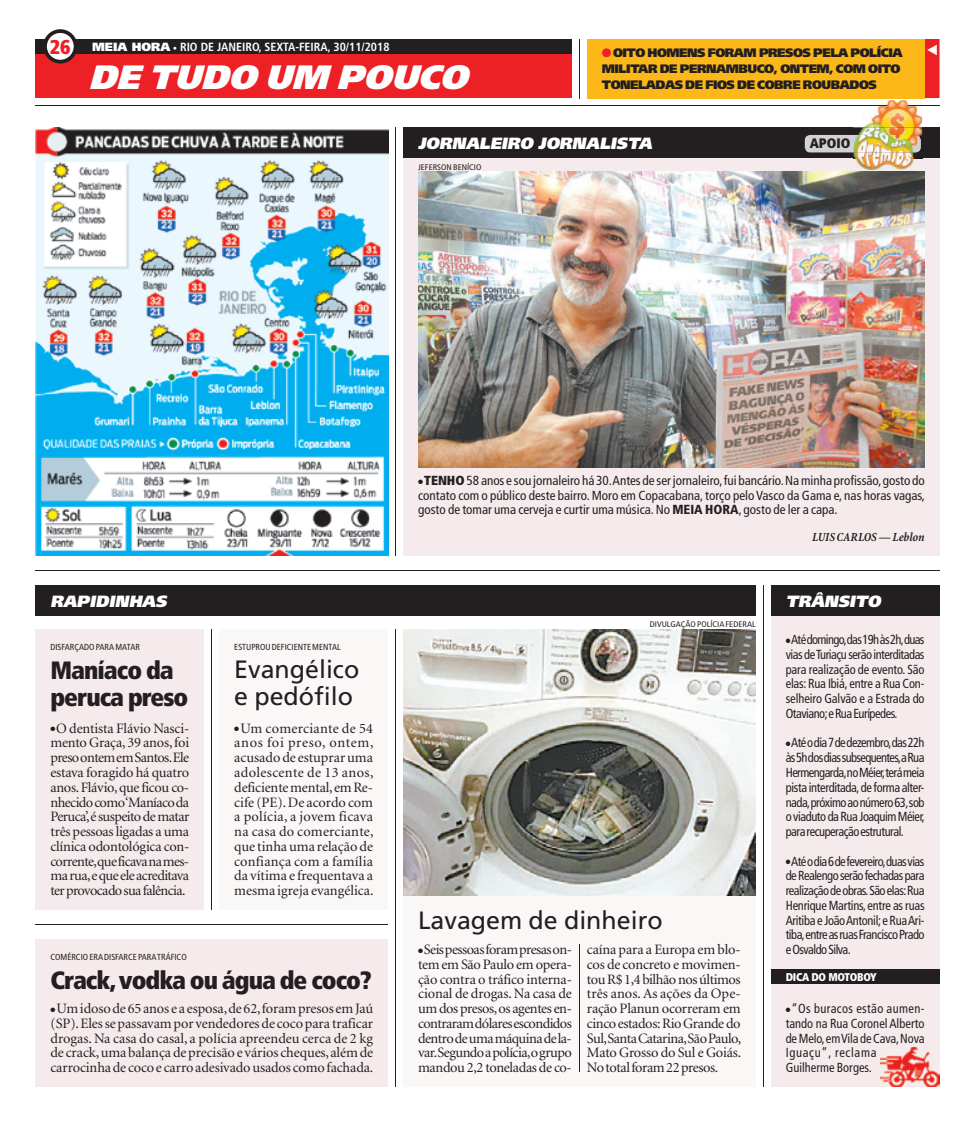
<style>
.page{position:relative;width:975px;height:1124px;background:#fff}
.page>*{position:absolute;margin:0;border:0;box-sizing:border-box;transform-origin:0 0}
.t1{font:italic 900 33.75px "Frutiger";color:#fff}
.t2{font:900 condensed 25px/27.5px "Frutiger";letter-spacing:-.04em;color:#231f20}
.t3{font:25px/27.5px "Frutiger";color:#231f20}
.t4{font:italic 900 16.25px "Frutiger";color:#fff}
.t5{font:14.38px/14.8px "Minion";letter-spacing:-.025em;color:#231f20;text-align:justify}
.t6{font:900 condensed 13.75px "Frutiger";color:#231f20}
.t7{font:condensed 13.12px/14.8px "Frutiger";letter-spacing:-.005em;color:#231f20;text-align:justify;scale:.95 1}
.t8{font:condensed 13.12px/14.8px "Frutiger";letter-spacing:-.005em;color:#231f20;text-align:justify}
.t9{font:italic 700 condensed 12.5px "Minion";color:#231f20}
.t10{font:900 12.25px/16px "Frutiger";letter-spacing:-.04em;color:#231f20}
.t11{font:700 condensed 11.88px "Frutiger";color:#fff}
.t12{font:900 condensed 11.25px "Frutiger";letter-spacing:-.025em;color:#fff;scale:.96 1}
.t13{font:condensed 8.75px "Frutiger";color:#231f20}
.t14{font:condensed 8.12px "Frutiger";color:#231f20;scale:1.08 1}
.s1{font-weight:900;font-size:20px;color:#ed2026}
.s2{font-weight:900;font-stretch:normal}
.s3{color:#ed2026}
.s4{font-weight:900}
</style>
<div class="page">
<hr style="left:35px;top:105px;width:904px;height:1px;background:#231f20">
<svg style="left:924px;top:39px;width:15px;height:59px"></svg>
<hr style="left:579px;top:39px;width:1px;height:59px;background:#231f20">
<div style="left:35px;top:54px;width:537px;height:44px;background:#ed2026"></div>
<div style="left:587px;top:39px;width:337px;height:59px;background:#fbb818"></div>
<div style="left:35px;top:629px;width:169px;height:280px;background:#f6ebec"></div>
<div style="left:35px;top:939px;width:353px;height:147px;background:#f6ebec"></div>
<div style="left:403px;top:894px;width:352px;height:192px;background:#faf7f7"></div>
<div style="left:219px;top:629px;width:169px;height:280px;background:#faf7f7"></div>
<div style="left:35px;top:585px;width:720px;height:30px;background:#231f20"></div>
<img style="left:35px;top:127px;width:353px;height:428px">
<div style="left:403px;top:157px;width:536px;height:398px;background:#f6ebec"></div>
<div style="left:403px;top:127px;width:536px;height:31px;background:#231f20"></div>
<img style="left:418px;top:172px;width:506px;height:295px">
<div style="left:770px;top:614px;width:169px;height:472px;background:#f6ebec"></div>
<div style="left:770px;top:585px;width:169px;height:30px;background:#231f20"></div>
<div style="left:770px;top:968px;width:169px;height:15px;background:#231f20"></div>
<img style="left:403px;top:629px;width:352px;height:265px">
<hr style="left:35px;top:924px;width:353px;height:1px;background:#231f20">
<hr style="left:35px;top:570px;width:904px;height:1px;background:#231f20">
<hr style="left:211px;top:629px;width:1px;height:280px;background:#231f20">
<hr style="left:395px;top:629px;width:1px;height:457px;background:#231f20">
<hr style="left:762px;top:585px;width:1px;height:501px;background:#231f20">
<hr style="left:395px;top:127px;width:1px;height:428px;background:#231f20">
<div style="left:804px;top:135px;width:116px;height:17px;background:#d1d2d4;border-radius:5px"></div>
<img style="left:853px;top:100px;width:69px;height:69px">
<img style="left:853px;top:105px;width:69px;height:1px">
<img style="left:853px;top:157px;width:69px;height:1px">
<img style="left:853px;top:135px;width:67px;height:17px">
<img style="left:880px;top:1047px;width:59px;height:39px">
<hr style="left:579px;top:944px;width:1px;height:127px;background:#231f20">
<div style="left:35px;top:39px;width:537px;height:15px;background:#231f20"></div>
<svg style="left:45px;top:29px;width:31px;height:34px"></svg>
<p class="t11" style="left:50px;top:40px;width:341px"><span class="s1">26</span> <span class="s2">MEIA HORA ·</span> RIO DE JANEIRO, SEXTA-FEIRA, 30/11/2018</p>
<h1 class="t1" style="left:89px;top:57px;width:391px">DE TUDO UM POUCO</h1>
<p class="t10" style="left:602px;top:45px;width:302px"><span class="s3">●</span> OITO HOMENS FORAM PRESOS PELA POLÍCIA<br>MILITAR DE PERNAMBUCO, ONTEM, COM OITO<br>TONELADAS DE FIOS DE COBRE ROUBADOS</p>
<p class="t4" style="left:418px;top:134px;width:239px">JORNALEIRO JORNALISTA</p>
<p class="t14" style="left:418px;top:162px;width:60px">JEFERSON BENÍCIO</p>
<p class="t6" style="left:809px;top:135px;width:42px">APOIO</p>
<p class="t4" style="left:50px;top:591px;width:121px">RAPIDINHAS</p>
<p class="t13" style="left:50px;top:642px;width:91px">DISFARÇADO PARA MATAR</p>
<p class="t13" style="left:234px;top:642px;width:108px">ESTUPROU DEFICIENTE MENTAL</p>
<h2 class="t2" style="left:50px;top:656px;width:139px">Maníaco da peruca preso</h2>
<h2 class="t3" style="left:234px;top:655px;width:127px">Evangélico e pedófilo</h2>
<p class="t5" style="left:50px;top:721px;width:140px">●O dentista Flávio Nasci&shy;mento Graça, 39 anos, foi preso ontem em Santos. Ele estava foragido há quatro anos. Flávio, que ficou co&shy;nhecido como ‘Maníaco da Peruca’, é suspeito de matar três pessoas ligadas a uma clínica odontológica con&shy;corrente, que ficava na mes&shy;ma rua, e que ele acreditava ter provocado sua falência.</p>
<p class="t5" style="left:234px;top:721px;width:141px">● Um comerciante de 54 anos foi preso, ontem, acusado de estuprar uma adolescente de 13 anos, deficiente mental, em Re&shy;cife (PE). De acordo com a polícia, a jovem ficava na casa do comerciante, que tinha uma relação de confiança com a família da vítima e frequentava a mesma igreja evangélica.</p>
<p class="t13" style="left:50px;top:952px;width:138px">COMÉRCIO ERA DISFARCE PARA TRÁFICO</p>
<h2 class="t2" style="left:50px;top:965px;width:323px">Crack, vodka ou água de coco?</h2>
<p class="t5" style="left:50px;top:1001px;width:324px">● Um idoso de 65 anos e a esposa, de 62, foram presos em Jaú (SP). Eles se passavam por vendedores de coco para traficar drogas. Na casa do casal, a polícia apreendeu cerca de 2 kg de crack, uma balança de precisão e vários cheques, além de carrocinha de coco e carro adesivado usados como fachada.</p>
<p class="t8" style="left:418px;top:473px;width:508px">● <span class="s4">TENHO</span> 58 anos e sou jornaleiro há 30. Antes de ser jornaleiro, fui bancário. Na minha profissão, gosto do contato com o público deste bairro. Moro em Copacabana, torço pelo Vasco da Gama e, nas horas vagas, gosto de tomar uma cerveja e curtir uma música. No <span class="s4">MEIA HORA</span>, gosto de ler a capa.</p>
<p class="t9" style="left:812px;top:530px;width:114px">LUIS CARLOS — Leblon</p>
<p class="t14" style="left:649px;top:619px;width:99px">DIVULGAÇÃO POLÍCIA FEDERAL</p>
<h2 class="t3" style="left:418px;top:906px;width:246px">Lavagem de dinheiro</h2>
<p class="t5" style="left:418px;top:942px;width:155px">● Seis pessoas foram presas on&shy;tem em São Paulo em opera&shy;ção contra o tráfico interna&shy;cional de drogas. Na casa de um dos presos, os agentes en&shy;contraram dólares escondidos dentro de uma máquina de la&shy;var. Segundo a polícia, o grupo mandou 2,2 toneladas de co-</p>
<p class="t5" style="left:587px;top:942px;width:156px">caína para a Europa em blo&shy;cos de concreto e movimen&shy;tou R$ 1,4 bilhão nos últimos três anos. As ações da Ope&shy;ração Planun ocorreram em cinco estados: Rio Grande do Sul, Santa Catarina, São Paulo, Mato Grosso do Sul e Goiás.<br>No total foram 22 presos.</p>
<p class="t4" style="left:785px;top:591px;width:100px">TRÂNSITO</p>
<p class="t7" style="left:785px;top:632px;width:148px">● Até domingo,das 19h às 2h,duas vias de Turiaçu serão interditadas para realização de evento. São elas: Rua Ibiá, entre a Rua Con&shy;selheiro Galvão e a Estrada do Otaviano; e Rua Eurípedes.</p>
<p class="t7" style="left:785px;top:735px;width:148px">● Até o dia 7 de dezembro, das 22h às 5h dos dias subsequentes,a Rua Hermengarda, no Méier, terá meia pista interditada, de forma alter&shy;nada, próximo ao número 63, sob o viaduto da Rua Joaquim Méier, para recuperação estrutural.</p>
<p class="t7" style="left:785px;top:853px;width:148px">● Até o dia 6 de fevereiro, duas vias de Realengo serão fechadas para realização de obras. São elas: Rua Henrique Martins, entre as ruas Aritiba e João Antonil; e Rua Ari&shy;tiba, entre as ruas Francisco Prado e Osvaldo Silva.</p>
<p class="t12" style="left:785px;top:969px;width:96px">DICA DO MOTOBOY</p>
<p class="t7" style="left:785px;top:1001px;width:147px;text-align:left">● “Os buracos estão aumen&shy;tando na Rua Coronel Alberto de Melo, em Vila de Cava, Nova<br>Iguaçu”, reclama<br>Guilherme Borges.</p>
</div>
